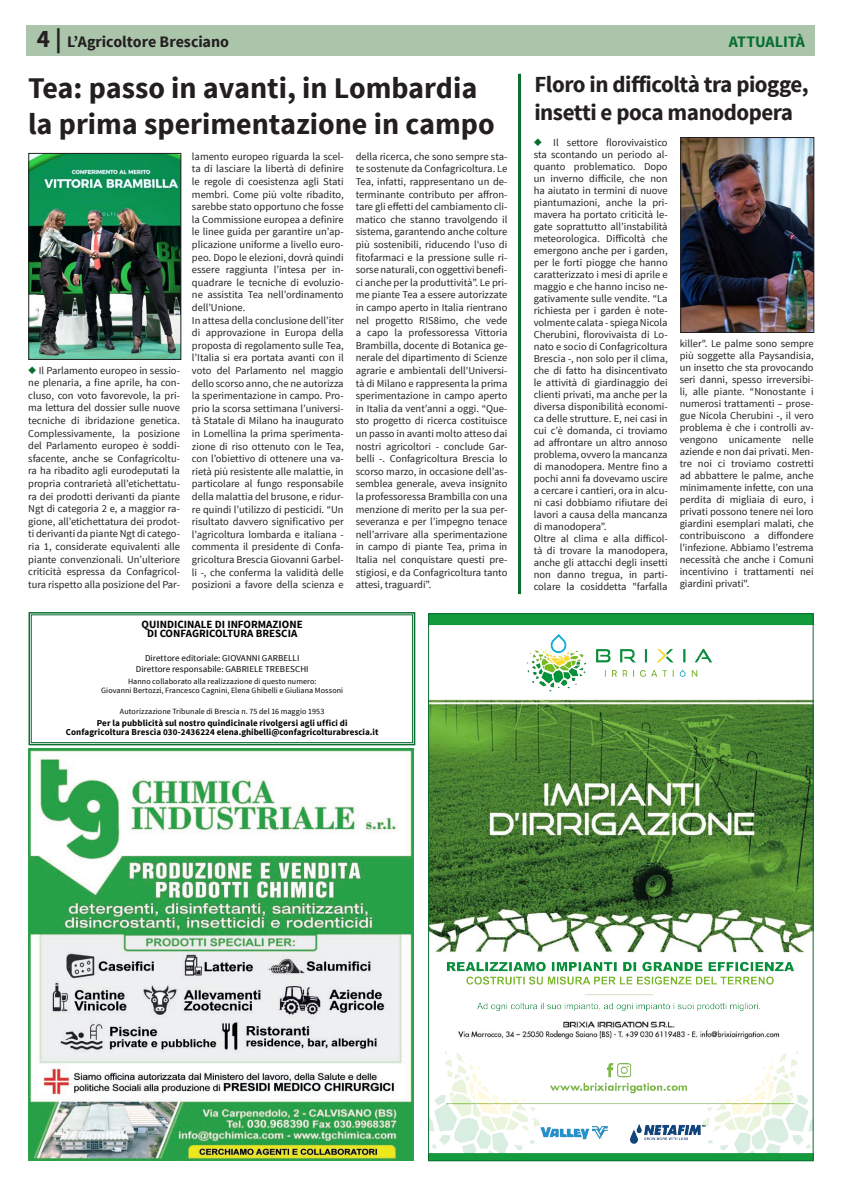
<style>
.page{position:relative;width:842px;height:1191px;background:#fff}
.page>*{position:absolute;margin:0;border:0;box-sizing:border-box;transform-origin:0 0}
.TITOLI_articoli_BIG{font:700 30px/36px "Source Sans Pro";color:#231f20}
.t1{font:700 25px "Source Sans Pro";color:#231f20}
.Testo_lungo{font:700 23px/27.6px "Source Sans Pro";letter-spacing:-.02em;color:#231f20}
.t2{font:700 16px "Source Sans Pro";letter-spacing:-.005em;color:#231f20}
.t3{font:700 16px "Source Sans Pro";letter-spacing:-.005em;color:#086d2f}
.Testo_lungo-2{font:700 11px/9px "Source Sans Pro";color:#000001;text-align:center}
.Testo_lungo-3{font:10.5px/12.6px "Source Sans Pro";color:#231f20;text-align:justify}
.Testo_lungo-4{font:700 9px/9px "Source Sans Pro";letter-spacing:.01em;color:#000001;text-align:center}
.Testo_lungo-5{font:9px "Source Sans Pro";letter-spacing:.005em;color:#000001}
.Testo_lungo-6{font:8px/9px "Source Sans Pro";letter-spacing:.01em;color:#000001;text-align:center}
.s1{color:#086d2f}
</style>
<div class="page">
<div style="left:28px;top:26px;width:786px;height:30px;background:#abc5ab"></div>
<hr style="left:518px;top:74px;width:3px;height:520px;background:#086d2f">
<img style="left:30px;top:155px;width:149px;height:203px">
<div style="left:28px;top:153px;width:153px;height:207px;border:1px solid #231f20"></div>
<img style="left:430px;top:615px;width:382px;height:544px">
<img style="left:28px;top:749px;width:386px;height:411px">
<svg style="left:28px;top:612px;width:388px;height:134px"></svg>
<div style="left:31px;top:614px;width:382px;height:129px;border:1px solid #086d2f"></div>
<img style="left:682px;top:139px;width:130px;height:192px">
<div style="left:680px;top:137px;width:134px;height:196px;border:1px solid #231f20"></div>
<p class="t1" style="left:37px;top:23px;width:27px">4 |</p>
<p class="t2" style="left:67px;top:32px;width:163px">L’Agricoltore Bresciano</p>
<h3 class="t3" style="left:688px;top:32px;width:120px">TITOLO RUBR CA</h3>
<p class="t3" style="left:729px;top:32px;width:78px">ATTUALITÀ</p>
<p class="TITOLI_articoli_BIG" style="left:28px;top:71px;width:468px">Tea: passo in avanti, in Lombardia la prima sperimentazione in campo</p>
<p class="Testo_lungo-3" style="left:28px;top:364px;width:153px"><span class="s1">◆</span> Il Parlamento europeo in sessio&shy;ne plenaria, a fine aprile, ha con&shy;cluso, con voto favorevole, la pri&shy;ma lettura del dossier sulle nuove tecniche di ibridazione genetica.<br>Complessivamente, la posizione del Parlamento europeo è soddi&shy;sfacente, anche se Confagricoltu&shy;ra ha ribadito agli eurodeputati la propria contrarietà all’etichettatu&shy;ra dei prodotti derivanti da piante Ngt di categoria 2 e, a maggior ra&shy;gione, all’etichettatura dei prodot&shy;ti derivanti da piante Ngt di catego&shy;ria 1, considerate equivalenti alle piante convenzionali. Un’ulteriore criticità espressa da Confagricol&shy;tura rispetto alla posizione del Par-</p>
<p class="Testo_lungo-3" style="left:192px;top:150px;width:153px">lamento europeo riguarda la scel&shy;ta di lasciare la libertà di definire le regole di coesistenza agli Stati membri. Come più volte ribadito, sarebbe stato opportuno che fosse la Commissione europea a definire le linee guida per garantire un’ap&shy;plicazione uniforme a livello euro&shy;peo. Dopo le elezioni, dovrà quindi essere raggiunta l’intesa per in&shy;quadrare le tecniche di evoluzio&shy;ne assistita Tea nell’ordinamento dell’Unione.</p>
<p class="Testo_lungo-3" style="left:192px;top:314px;width:153px">In attesa della conclusione dell’iter di approvazione in Europa della proposta di regolamento sulle Tea, l’Italia si era portata avanti con il voto del Parlamento nel maggio dello scorso anno, che ne autorizza la sperimentazione in campo. Pro&shy;prio la scorsa settimana l’universi&shy;tà Statale di Milano ha inaugurato in Lomellina la prima sperimenta&shy;zione di riso ottenuto con le Tea, con l’obiettivo di ottenere una va&shy;rietà più resistente alle malattie, in particolare al fungo responsabile della malattia del brusone, e ridur&shy;re quindi l’utilizzo di pesticidi. “Un risultato davvero significativo per l’agricoltura lombarda e italiana - commenta il presidente di Confa&shy;gricoltura Brescia Giovanni Garbel&shy;li -, che conferma la validità delle posizioni a favore della scienza e</p>
<p class="Testo_lungo-3" style="left:356px;top:150px;width:153px">della ricerca, che sono sempre sta&shy;te sostenute da Confagricoltura. Le Tea, infatti, rappresentano un de&shy;terminante contributo per affron&shy;tare gli effetti del cambiamento cli&shy;matico che stanno travolgendo il sistema, garantendo anche colture più sostenibili, riducendo l'uso di fitofarmaci e la pressione sulle ri&shy;sorse naturali, con oggettivi benefi&shy;ci anche per la produttività”. Le pri&shy;me piante Tea a essere autorizzate in campo aperto in Italia rientrano nel progetto RIS8imo, che vede a capo la professoressa Vittoria Brambilla, docente di Botanica ge&shy;nerale del dipartimento di Scienze agrarie e ambientali dell'Universi&shy;tà di Milano e rappresenta la prima sperimentazione in campo aperto in Italia da vent’anni a oggi. “Que&shy;sto progetto di ricerca costituisce un passo in avanti molto atteso dai nostri agricoltori - conclude Gar&shy;belli -. Confagricoltura Brescia lo scorso marzo, in occasione dell’as&shy;semblea generale, aveva insignito la professoressa Brambilla con una menzione di merito per la sua per&shy;severanza e per l’impegno tenace nell’arrivare alla sperimentazione in campo di piante Tea, prima in Italia nel conquistare questi pre&shy;stigiosi, e da Confagricoltura tanto attesi, traguardi”.</p>
<p class="Testo_lungo-2" style="left:142px;top:620px;width:163px">QUINDICINALE DI INFORMAZIONE<br>DI CONFAGRICOLTURA BRESCIA</p>
<p class="Testo_lungo-5" style="left:145px;top:652px;width:156px">Direttore editoriale: GIOVANNI GARBELLI</p>
<p class="Testo_lungo-5" style="left:136px;top:664px;width:174px">Direttore responsabile: GABRIELE TREBESCHI</p>
<p class="Testo_lungo-6" style="left:101px;top:677px;width:243px">Hanno collaborato alla realizzazione di questo numero:<br>Giovanni Bertozzi, Francesco Cagnini, Elena Ghibelli e Giuliana Mossoni</p>
<p class="Testo_lungo-6" style="left:120px;top:707px;width:206px">Autorizzazione Tribunale di Brescia n. 75 del 16 maggio 1953</p>
<p class="Testo_lungo-4" style="left:66px;top:719px;width:314px">Per la pubblicità sul nostro quindicinale rivolgersi agli uffici di<br>Confagricoltura Brescia 030-2436224 elena.ghibelli@confagricolturabrescia.it</p>
<p class="Testo_lungo" style="left:534px;top:72px;width:276px">Floro in difficoltà tra piogge, insetti e poca manodopera</p>
<p class="Testo_lungo-3" style="left:534px;top:136px;width:135px;line-height:12px"><span class="s1">◆</span> Il settore florovivaistico sta scontando un periodo al&shy;quanto problematico. Dopo un inverno difficile, che non ha aiutato in termini di nuove piantumazioni, anche la pri&shy;mavera ha portato criticità le&shy;gate soprattutto all’instabilità meteorologica. Difficoltà che emergono anche per i garden, per le forti piogge che hanno caratterizzato i mesi di aprile e maggio e che hanno inciso ne&shy;gativamente sulle vendite. “La richiesta per i garden è note&shy;volmente calata - spiega Nicola Cherubini, florovivaista di Lo&shy;nato e socio di Confagricoltura Brescia -, non solo per il clima, che di fatto ha disincentivato le attività di giardinaggio dei clienti privati, ma anche per la diversa disponibilità economi&shy;ca delle strutture. E, nei casi in cui c’è domanda, ci troviamo ad affrontare un altro annoso problema, ovvero la mancanza di manodopera. Mentre fino a pochi anni fa dovevamo uscire a cercare i cantieri, ora in alcu&shy;ni casi dobbiamo rifiutare dei lavori a causa della mancanza di manodopera”.</p>
<p class="Testo_lungo-3" style="left:534px;top:532px;width:135px;line-height:12px">Oltre al clima e alla difficol&shy;tà di trovare la manodopera, anche gli attacchi degli insetti non danno tregua, in parti&shy;colare la cosiddetta "farfalla</p>
<p class="Testo_lungo-3" style="left:680px;top:337px;width:135px;line-height:12px">killer". Le palme sono sempre più soggette alla Paysandisia, un insetto che sta provocando seri danni, spesso irreversibi&shy;li, alle piante. “Nonostante i numerosi trattamenti – prose&shy;gue Nicola Cherubini -, il vero problema è che i controlli av&shy;vengono unicamente nelle aziende e non dai privati. Men&shy;tre noi ci troviamo costretti ad abbattere le palme, anche minimamente infette, con una perdita di migliaia di euro, i privati possono tenere nei loro giardini esemplari malati, che contribuiscono a diffondere l'infezione. Abbiamo l’estrema necessità che anche i Comuni incentivino i trattamenti nei giardini privati".</p>
</div>
